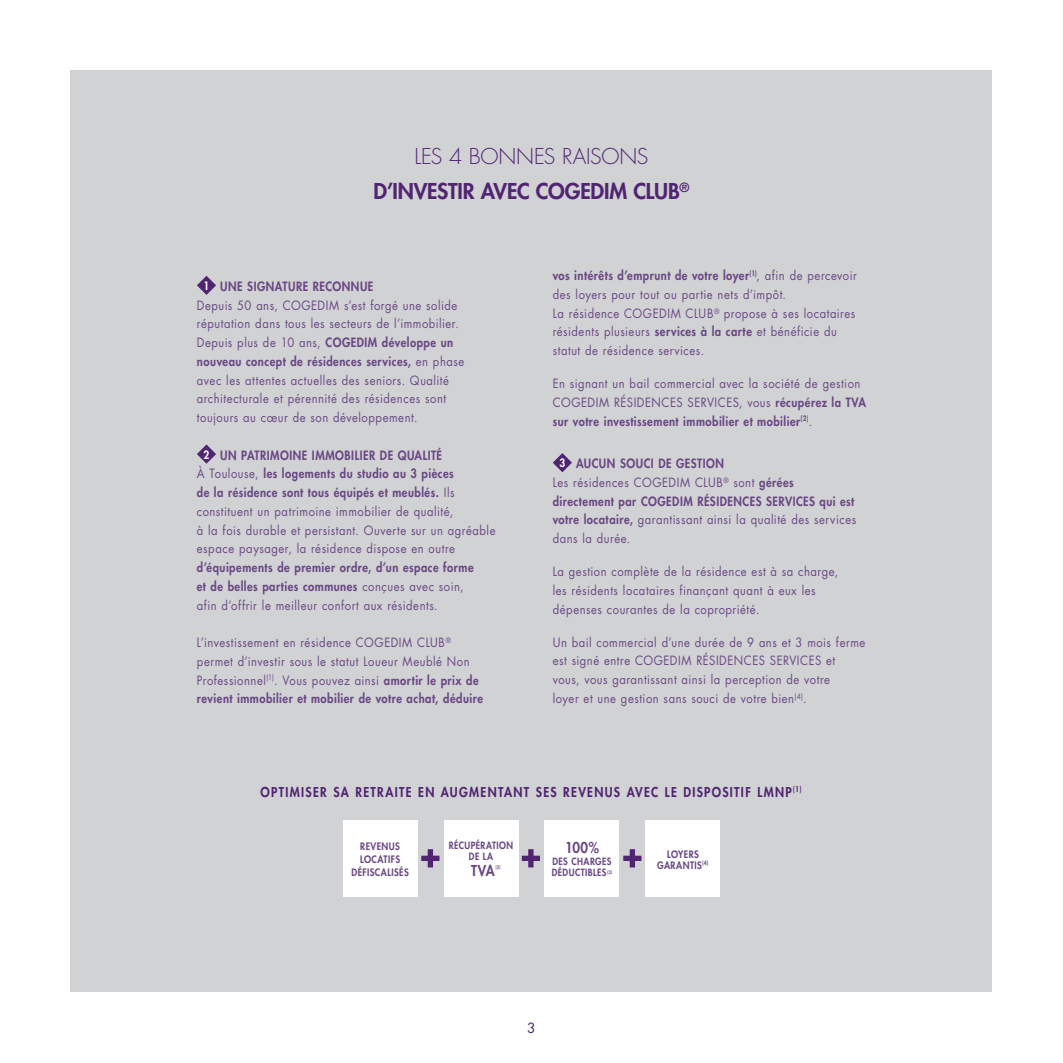
<style>
.page{position:relative;width:1063px;height:1063px;background:#fff}
.page>*{position:absolute;margin:0;border:0;box-sizing:border-box;transform-origin:0 0}
.Titre{font:800 21.25px/35px "Futura Std";letter-spacing:-.01em;color:#512472;text-align:center}
.texte_courant_2{font:800 14.62px "Futura Std";letter-spacing:.015em;color:#6a4784;scale:.9 1}
.t1{font:13.75px "Futura Std";color:#512472}
.texte_courant_2-2{font:800 13.25px "Futura Std";letter-spacing:.11em;color:#512472;scale:.9 1}
.texte_courant_2-3{font:12.5px/18.8px "Futura Std";letter-spacing:.05em;color:#6a4784;scale:.9 1}
.texte_courant_2-4{font:800 12.5px/18.8px "Futura Std";letter-spacing:.045em;color:#6a4784;scale:.9 1}
.texte_courant_2-5{font:800 11.25px "Futura Std";color:#fff;scale:.9 1}
.texte_courant_2-6{font:800 10px/11.2px "Futura Std";letter-spacing:.05em;color:#6a4784;text-align:center;scale:.9 1}
.texte_courant_2-7{font:800 9.75px/11.4px "Futura Std";letter-spacing:.05em;color:#6a4784;text-align:center;scale:.9 1}
.texte_courant_2-8{font:800 4.75px "Futura Std";color:#6a4784;scale:.9 1}
.s1{font-weight:300}
.s2{font-weight:800}
.s3{font-weight:400}
</style>
<div class="page">
<div style="left:71px;top:71px;width:921px;height:921px;background:#d1d2d4"></div>
<svg style="left:197px;top:276px;width:19px;height:19px"></svg>
<svg style="left:197px;top:444px;width:19px;height:20px"></svg>
<svg style="left:553px;top:453px;width:19px;height:19px"></svg>
<div style="left:343px;top:820px;width:74px;height:76px;background:#fff"></div>
<div style="left:444px;top:820px;width:74px;height:76px;background:#fff"></div>
<div style="left:545px;top:820px;width:74px;height:76px;background:#fff"></div>
<div style="left:646px;top:820px;width:74px;height:76px;background:#fff"></div>
<svg style="left:421px;top:849px;width:18px;height:18px"></svg>
<svg style="left:522px;top:849px;width:18px;height:18px"></svg>
<svg style="left:623px;top:849px;width:18px;height:18px"></svg>
<p class="Titre" style="left:374px;top:138px;width:317px"><span class="s1">LES 4 BONNES RAISONS<br></span>D’INVESTIR AVEC COGEDIM CLUB<sup>®</sup></p>
<p class="texte_courant_2-3" style="left:197px;top:277px;width:299px;text-indent:23px"><span class="s2">UNE SIGNATURE RECONNUE<br></span>Depuis 50 ans, COGEDIM s’est forgé une solide réputation dans tous les secteurs de l’immobilier.<br>Depuis plus de 10 ans, <span class="s2">COGEDIM développe un nouveau concept de résidences services,</span> en phase avec les attentes actuelles des seniors. Qualité architecturale et pérennité des résidences sont toujours au cœur de son développement.</p>
<p class="texte_courant_2-5" style="left:204px;top:447px;width:8px">2</p>
<p class="texte_courant_2-5" style="left:204px;top:279px;width:8px">1</p>
<p class="texte_courant_2-3" style="left:197px;top:446px;width:333px;text-indent:23px"><span class="s2">UN PATRIMOINE IMMOBILIER DE QUALITÉ<br></span>À Toulouse, <span class="s2">les logements du studio au 3 pièces<br>de la résidence sont tous équipés et meublés.</span> Ils constituent un patrimoine immobilier de qualité,<br>à la fois durable et persistant. Ouverte sur un agréable espace paysager, la résidence dispose en outre <span class="s2">d’équipements de premier ordre, d’un espace forme<br>et de belles parties communes</span> conçues avec soin,<br>afin d’offrir le meilleur confort aux résidents.</p>
<p class="texte_courant_2-3" style="left:197px;top:633px;width:319px">L’investissement en résidence COGEDIM CLUB<sup>® </sup>permet d’investir sous le statut Loueur Meublé Non Professionnel<sup>(1)</sup>. Vous pouvez ainsi <span class="s2">amortir le prix de revient immobilier et mobilier de votre achat, déduire</span></p>
<p class="texte_courant_2-3" style="left:553px;top:266px;width:339px"><span class="s2">vos intérêts d’emprunt de votre loyer</span><sup>(1)</sup>, afin de percevoir des loyers pour tout ou partie nets d’impôt.<br>La résidence COGEDIM CLUB<sup>®</sup> propose à ses locataires résidents plusieurs <span class="s2">services à la carte</span> et bénéficie du statut de résidence services.</p>
<p class="texte_courant_2-3" style="left:553px;top:374px;width:350px">En signant un bail commercial avec la société de gestion<br>COGEDIM RÉSIDENCES SERVICES, vous <span class="s2">récupérez la TVA sur votre investissement immobilier et mobilier</span><sup>(2</sup><sup>)</sup>.</p>
<p class="texte_courant_2-5" style="left:559px;top:456px;width:8px">3</p>
<p class="texte_courant_2-4" style="left:553px;top:454px;width:339px;text-indent:23px">AUCUN SOUCI DE GESTION<br><span class="s3">Les résidences COGEDIM CLUB</span><sup>®</sup> <span class="s3">sont</span> gérées directement par COGEDIM RÉSIDENCES SERVICES qui est votre locataire, <span class="s3">garantissant ainsi la qualité des services dans la durée.</span></p>
<p class="texte_courant_2-3" style="left:553px;top:562px;width:319px">La gestion complète de la résidence est à sa charge, les résidents locataires finançant quant à eux les dépenses courantes de la copropriété.</p>
<p class="texte_courant_2-3" style="left:553px;top:633px;width:349px">Un bail commercial d’une durée de 9 ans et 3 mois ferme est signé entre COGEDIM RÉSIDENCES SERVICES et<br>vous, vous garantissant ainsi la perception de votre<br>loyer et une gestion sans souci de votre bien<sup>(4)</sup>.</p>
<p class="texte_courant_2-2" style="left:260px;top:783px;width:603px">OPTIMISER SA RETRAITE EN AUGMENTANT SES REVENUS AVEC LE DISPOSITIF LMNP<sup>(1)</sup></p>
<p class="texte_courant_2-6" style="left:360px;top:841px;width:46px">REVENUS</p>
<p class="texte_courant_2-6" style="left:360px;top:854px;width:46px">LOCATIFS</p>
<p class="texte_courant_2-6" style="left:351px;top:867px;width:65px">DÉFISCALISÉS</p>
<p class="texte_courant_2-7" style="left:449px;top:839px;width:73px">RÉCUPÉRATION<br>DE LA</p>
<p class="texte_courant_2" style="left:471px;top:862px;width:28px">TVA</p>
<p class="texte_courant_2-8" style="left:495px;top:864px;width:7px">(2)</p>
<p class="texte_courant_2" style="left:565px;top:838px;width:39px">100%</p>
<p class="texte_courant_2-7" style="left:552px;top:856px;width:67px">DES CHARGES</p>
<p class="texte_courant_2-7" style="left:552px;top:867px;width:69px">DÉDUCTIBLES<sup>(3)</sup></p>
<p class="texte_courant_2-6" style="left:657px;top:848px;width:59px">LOYERS<br>GARANTIS<sup>(4)</sup></p>
<p class="t1" style="left:527px;top:1019px;width:10px">3</p>
</div>
